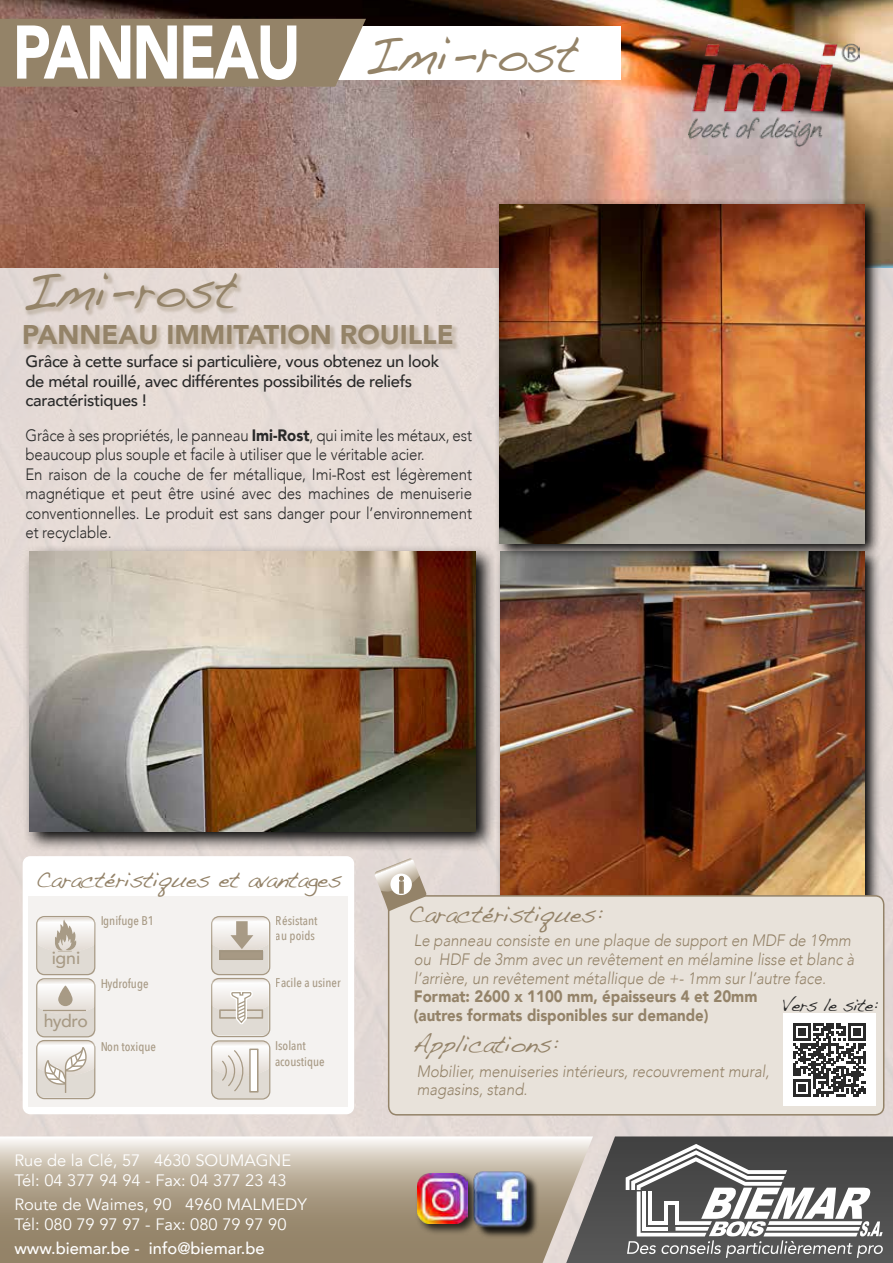
<style>
.page{position:relative;width:893px;height:1263px;background:#fff}
.page>*{position:absolute;margin:0;border:0;box-sizing:border-box;transform-origin:0 0}
.t1{font:52.5px "Handwriting Dakota";color:#948368;scale:.91 1}
.t2{font:900 27px "Avenir";color:#948368}
.t3{font:24px "Handwriting Dakota";letter-spacing:-.02em;color:#948369}
.t4{font:900 23.25px "Avenir";color:#948369}
.t5{font:22.5px "Handwriting Dakota";letter-spacing:-.025em;color:#948369}
.t6{font:18px "Handwriting Dakota";letter-spacing:-.05em;color:#292929}
.t7{font:500 17.7px "Avenir";letter-spacing:-.025em;color:#a49680}
.t8{font:300 16.5px/19.5px "Avenir";letter-spacing:-.01em;color:#292929;scale:.91 1}
.t9{font:italic 300 16.5px/18.8px "Avenir";color:#948369;scale:.91 1}
.t10{font:500 16.5px/19.5px "Avenir";letter-spacing:-.02em;color:#292929}
.t11{font:16.5px/19.8px "Avenir";color:#fff}
.t12{font:900 16.5px/18.8px "Avenir";color:#948369;scale:.91 1}
.t13{font:500 16.5px "Avenir";color:#fff}
.t14{font:500 12.6px/15.1px "Avenir Next Condensed";color:#a49680}
.s1{font-family:"Avenir";font-weight:900;font-size:75px;color:#fff}
.s2{font-weight:900}
</style>
<div class="page">
<div style="left:0;top:0;width:893px;height:1136px;background:#e5dbd6"></div>
<svg style="left:0;top:1136px;width:566px;height:127px;background:#b4a793"></svg>
<svg style="left:566px;top:1136px;width:327px;height:127px"></svg>
<div style="left:475px;top:1173px;width:64px;height:66px;background:#000;opacity:.86"></div>
<img style="left:471px;top:1170px;width:57px;height:58px">
<img style="left:0;top:0;width:892px;height:268px">
<div style="left:210px;top:26px;width:411px;height:53px;background:#fff"></div>
<div style="left:0;top:19px;width:366px;height:68px;background:#948368"></div>
<img style="left:689px;top:43px;width:170px;height:103px">
<div style="left:415px;top:1171px;width:65px;height:65px;background:#000;opacity:.75"></div>
<img style="left:417px;top:1173px;width:51px;height:51px">
<svg style="left:495px;top:560px;width:387px;height:337px;background:#9a908b"></svg>
<img style="left:501px;top:560px;width:363px;height:335px">
<svg style="left:23px;top:545px;width:474px;height:307px;background:#a39b97"></svg>
<img style="left:30px;top:552px;width:446px;height:279px">
<svg style="left:494px;top:199px;width:388px;height:361px;background:#857a73"></svg>
<img style="left:500px;top:204px;width:365px;height:339px">
<div style="left:23px;top:856px;width:331px;height:258px;background:#fff;border-radius:8px"></div>
<div style="left:28px;top:897px;width:320px;height:210px;background:#f4f2f0"></div>
<div style="left:211px;top:1040px;width:59px;height:59px;border:1px solid #a49680;border-radius:8px"></div>
<div style="left:36px;top:1040px;width:59px;height:59px;border:1px solid #a49680;border-radius:8px"></div>
<div style="left:36px;top:978px;width:59px;height:59px;border:1px solid #a49680;border-radius:8px"></div>
<div style="left:36px;top:916px;width:59px;height:59px;border:1px solid #a49680;border-radius:8px"></div>
<div style="left:211px;top:916px;width:59px;height:59px;border:1px solid #a49680;border-radius:8px"></div>
<div style="left:211px;top:978px;width:59px;height:59px;border:1px solid #a49680;border-radius:8px"></div>
<svg style="left:212px;top:1041px;width:57px;height:57px"></svg>
<svg style="left:212px;top:917px;width:57px;height:118px"></svg>
<div style="left:220px;top:951px;width:43px;height:9px;background:#a49680"></div>
<div style="left:251px;top:1050px;width:6px;height:41px;background:#fff"></div>
<svg style="left:38px;top:980px;width:57px;height:118px"></svg>
<svg style="left:38px;top:918px;width:57px;height:56px"></svg>
<svg style="left:58px;top:985px;width:15px;height:21px"></svg>
<hr style="left:43px;top:1010px;width:43px;height:1px;background:#a49680">
<div style="left:23px;top:271px;width:436px;height:80px;background:#948368;opacity:.32"></div>
<div style="left:389px;top:896px;width:495px;height:219px;background:#e8e2da;border-radius:9px"></div>
<div style="left:388px;top:895px;width:496px;height:220px;border:2px solid #948369;border-radius:9px"></div>
<svg style="left:374px;top:858px;width:53px;height:53px"></svg>
<div style="left:783px;top:1013px;width:93px;height:93px;background:#fff"></div>
<svg style="left:793px;top:1023px;width:73px;height:73px"></svg>
<h1 class="t1" style="left:13px;top:22px;width:623px"><span class="s1">PANNEAU</span> Imi-rost</h1>
<h1 class="t1" style="left:22px;top:258px;width:237px">Imi-rost</h1>
<h2 class="t2" style="left:22px;top:312px;width:433px">PANNEAU IMMITATION ROUILLE</h2>
<p class="t10" style="left:26px;top:351px;width:415px">Grâce à cette surface si particulière, vous obtenez un look de métal rouillé, avec différentes possibilités de reliefs caractéristiques !</p>
<p class="t8" style="left:26px;top:425px;width:492px">Grâce à ses propriétés, le panneau <span class="s2">Imi-Rost</span>, qui imite les métaux, est beaucoup plus souple et facile à utiliser que le véritable acier.<br>En raison de la couche de fer métallique, Imi-Rost est légèrement magnétique et peut être usiné avec des machines de menuiserie conventionnelles. Le produit est sans danger pour l’environnement et recyclable.</p>
<h3 class="t5" style="left:36px;top:866px;width:307px">Caractéristiques et avantages</h3>
<p class="t7" style="left:51px;top:942px;width:31px">igni</p>
<p class="t7" style="left:44px;top:1006px;width:46px">hydro</p>
<p class="t14" style="left:100px;top:913px;width:55px">Ignifuge B1</p>
<p class="t14" style="left:100px;top:976px;width:50px">Hydrofuge</p>
<p class="t14" style="left:100px;top:1039px;width:58px">Non toxique</p>
<p class="t14" style="left:276px;top:913px;width:43px">Résistant au poids</p>
<p class="t14" style="left:276px;top:975px;width:66px">Facile a usiner</p>
<p class="t14" style="left:275px;top:1038px;width:51px">Isolant acoustique</p>
<p class="t11" style="left:14px;top:1150px;width:278px">Rue de la Clé, 57 4630 SOUMAGNE<br>Tél: 04 377 94 94 - Fax: 04 377 23 43</p>
<p class="t11" style="left:14px;top:1194px;width:294px">Route de Waimes, 90 4960 MALMEDY<br>Tél: 080 79 97 97 - Fax: 080 79 97 90</p>
<p class="t13" style="left:14px;top:1234px;width:252px">www.biemar.be - info@biemar.be</p>
<h3 class="t4" style="left:398px;top:865px;width:8px">i</h3>
<h3 class="t3" style="left:408px;top:900px;width:196px">Caractéristiques:</h3>
<p class="t9" style="left:414px;top:931px;width:486px">Le panneau consiste en une plaque de support en MDF de 19mm ou HDF de 3mm avec un revêtement en mélamine lisse et blanc à l’arrière, un revêtement métallique de +- 1mm sur l’autre face.</p>
<p class="t12" style="left:414px;top:987px;width:379px">Format: 2600 x 1100 mm, épaisseurs 4 et 20mm (autres formats disponibles sur demande)</p>
<h3 class="t3" style="left:412px;top:1029px;width:147px">Applications:</h3>
<p class="t9" style="left:417px;top:1062px;width:389px;line-height:18px">Mobilier, menuiseries intérieurs, recouvrement mural, magasins, stand.</p>
<p class="t6" style="left:782px;top:994px;width:97px">Vers le site:</p>
</div>
